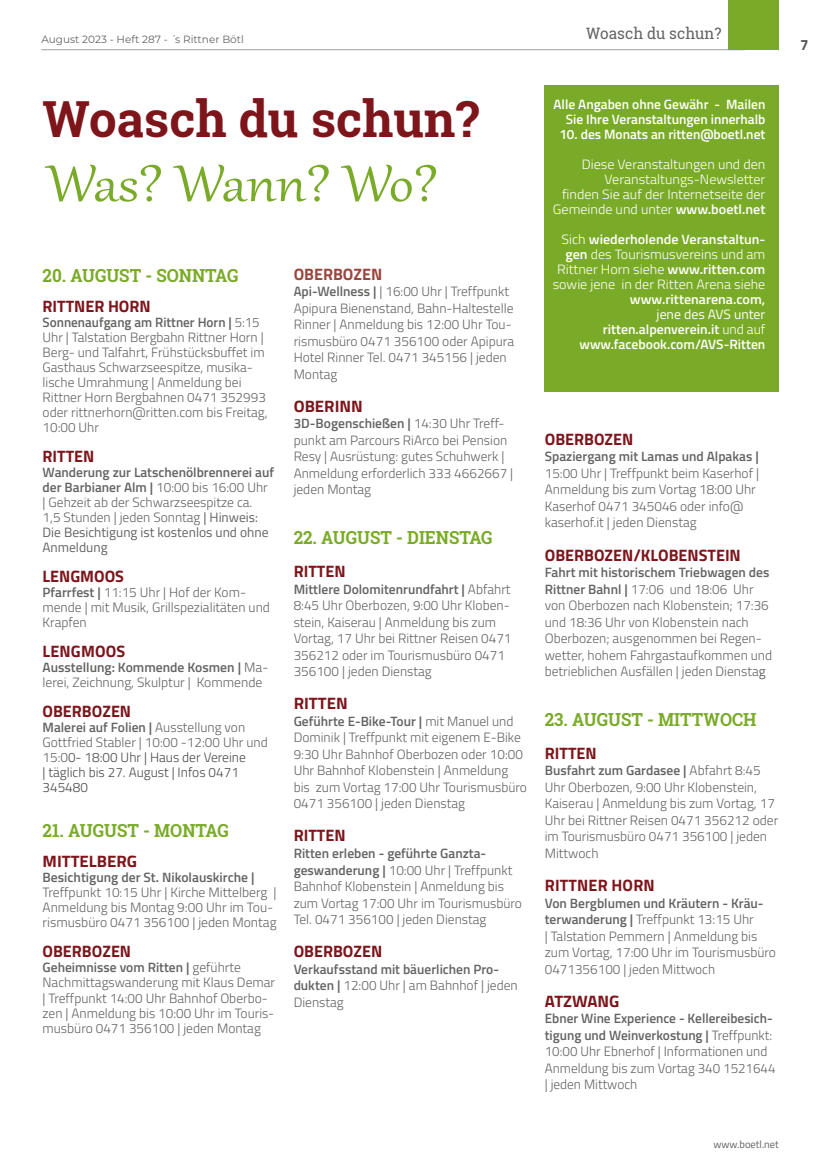
<style>
.page{position:relative;width:830px;height:1170px;background:#fff}
.page>*{position:absolute;margin:0;border:0;box-sizing:border-box;transform-origin:0 0}
.t1{font:63px "Gabriola";letter-spacing:-.02em;color:#7aab28;scale:1.1 1}
.t2{font:700 49.8px "Roboto Slab";color:#7d151b}
.t3{font:700 18px "Roboto Slab";color:#7aab28;scale:.95 1}
.t4{font:700 16.5px "Titillium Web";color:#7d151b}
.t5{font:700 16.5px "Titillium Web";color:#99473f}
.t6{font:15.75px "Roboto Slab";color:#636362}
.t7{font:700 15px "Titillium Web";color:#575756}
.t8{font:300 13.5px/16.5px "Titillium Web";color:#636362}
.t9{font:300 13.5px/15px "Titillium Web";color:#fff;text-align:right;scale:1.04 1}
.t10{font:600 13.5px/15px "Titillium Web";color:#fff;text-align:right}
.t11{font:600 13.5px/16.5px "Titillium Web";color:#636362}
.t12{font:300 13.5px/15px "Titillium Web";color:#4a4a49}
.t13{font:600 13.5px "Titillium Web";color:#fff;scale:1.04 1}
.t14{font:10.5px "Montserrat";color:#636362}
.t15{font:10.5px "Titillium Web";color:#636362}
.s1{font-weight:600}
.s2{font-weight:400}
.s3{font-weight:600;color:#636362}
.s4{color:#636362}
.s5{font-weight:300}
.s6{color:#4a4a49}
</style>
<div class="page">
<hr style="left:41px;top:49px;width:703px;height:1px;background:#9d9d9c">
<div style="left:728px;top:0;width:50px;height:50px;background:#7aab28"></div>
<div style="left:544px;top:85px;width:234px;height:307px;background:#7aab28"></div>
<p class="t14" style="left:41px;top:32px;width:204px">August 2023 - Heft 287 - ´s Rittner Bötl</p>
<p class="t6" style="left:586px;top:23px;width:137px">Woasch du schun?</p>
<h2 class="t2" style="left:43px;top:85px;width:438px">Woasch du schun?</h2>
<h1 class="t1" style="left:47px;top:142px;width:357px">Was? Wann? Wo?</h1>
<h3 class="t3" style="left:43px;top:263px;width:207px">20. AUGUST - SONNTAG</h3>
<p class="t4" style="left:43px;top:294px;width:110px">RITTNER HORN</p>
<p class="t8" style="left:43px;top:314px;width:226px;line-height:15px"><span class="s1">Sonnenaufgang am Rittner Horn |</span> 5:15<br>Uhr | Talstation Bergbahn Rittner Horn | Berg- und Talfahrt, Frühstücksbuffet im Gasthaus Schwarzseespitze, musika&shy;lische Umrahmung | Anmeldung bei Rittner Horn Bergbahnen 0471 352993 oder rittnerhorn@ritten.com bis Freitag, 10:00 Uhr</p>
<p class="t4" style="left:43px;top:444px;width:53px">RITTEN</p>
<p class="t8" style="left:43px;top:464px;width:233px;line-height:15px"><span class="s1">Wanderung zur Latschenölbrennerei auf der Barbianer Alm |</span> 10:00 bis 16:00 Uhr | Gehzeit ab der Schwarzseespitze ca.<br>1,5 Stunden | jeden Sonntag <span class="s2">| Hinweis:<br>Die Besichtigung ist kostenlos und ohne Anmeldung</span></p>
<p class="t4" style="left:43px;top:564px;width:83px">LENGMOOS</p>
<p class="t8" style="left:43px;top:584px;width:229px;line-height:15px"><span class="s1">Pfarrfest |</span> 11:15 Uhr | Hof der Kom&shy;mende | mit Musik, Grillspezialitäten und<br>Krapfen</p>
<p class="t4" style="left:43px;top:639px;width:84px">LENGMOOS</p>
<p class="t8" style="left:43px;top:659px;width:227px;line-height:15px"><span class="s1">Ausstellung: Kommende Kosmen |</span> Ma&shy;lerei, Zeichnung, Skulptur | Kommende</p>
<p class="t4" style="left:43px;top:699px;width:90px">OBERBOZEN</p>
<p class="t12" style="left:43px;top:719px;width:227px"><span class="s3">Malerei auf Folien |</span> <span class="s4">Ausstellung von<br>Gottfried Stabler | 10:00 -12:00 Uhr und<br>15:0</span>0- 18:00 Uhr | Haus der Vereine<br>| täglich bis 27. August | Infos 0471<br>345480</p>
<h3 class="t3" style="left:43px;top:818px;width:197px">21. AUGUST - MONTAG</h3>
<p class="t4" style="left:43px;top:849px;width:96px">MITTELBERG</p>
<p class="t11" style="left:43px;top:868px;width:213px">Besichtigung der St. Nikolauskirche |</p>
<p class="t8" style="left:43px;top:884px;width:235px;line-height:15px">Treffpunkt 10:15 Uhr | Kirche Mittelberg |<br>Anmeldung bis Montag 9:00 Uhr im Tou&shy;rismusbüro 0471 356100 | jeden Montag</p>
<p class="t4" style="left:43px;top:939px;width:90px">OBERBOZEN</p>
<p class="t8" style="left:43px;top:959px;width:234px;line-height:15px"><span class="s1">Geheimnisse vom Ritten |</span> geführte Nachmittagswanderung mit Klaus Demar | Treffpunkt 14:00 Uhr Bahnhof Oberbo&shy;zen | Anmeldung bis 10:00 Uhr im Touris&shy;musbüro 0471 356100 | jeden Montag</p>
<p class="t5" style="left:293px;top:261px;width:90px">OBERBOZEN</p>
<p class="t8" style="left:293px;top:282px;width:222px"><span class="s1">Api-Wellness |</span> | 16:00 Uhr | Treffpunkt<br>Apipura Bienenstand, Bahn-Haltestelle<br>Rinner | Anmeldung bis 12:00 Uhr Tou&shy;rismusbüro 0471 356100 oder Apipura<br>Hotel Rinner Tel. 0471 345156 | jeden<br>Montag</p>
<p class="t4" style="left:293px;top:393px;width:71px">OBERINN</p>
<p class="t8" style="left:293px;top:414px;width:221px"><span class="s1">3D-Bogenschießen |</span> 14:30 Uhr Treff&shy;punkt am Parcours RiArco bei Pension<br>Resy | Ausrüstung: gutes Schuhwerk |<br>Anmeldung erforderlich 333 4662667 | jeden Montag</p>
<h3 class="t3" style="left:293px;top:525px;width:211px">22. AUGUST - DIENSTAG</h3>
<p class="t4" style="left:293px;top:558px;width:53px">RITTEN</p>
<p class="t8" style="left:293px;top:580px;width:219px"><span class="s1">Mittlere Dolomitenrundfahrt |</span> Abfahrt 8:45 Uhr Oberbozen, 9:00 Uhr Kloben&shy;stein, Kaiserau | Anmeldung bis zum Vortag, 17 Uhr bei Rittner Reisen 0471<br>356212 oder im Tourismusbüro 0471<br>356100 | jeden Dienstag</p>
<p class="t4" style="left:293px;top:690px;width:55px">RITTEN</p>
<p class="t8" style="left:293px;top:712px;width:235px"><span class="s1">Geführte E-Bike-Tour |</span> mit Manuel und Dominik | Treffpunkt mit eigenem E-Bike 9:30 Uhr Bahnhof Oberbozen oder 10:00<br>Uhr Bahnhof Klobenstein | Anmeldung bis zum Vortag 17:00 Uhr Tourismusbüro 0471 356100 | jeden Dienstag</p>
<p class="t4" style="left:293px;top:823px;width:53px">RITTEN</p>
<p class="t8" style="left:293px;top:844px;width:230px"><span class="s1">Ritten erleben - geführte Ganzta&shy;geswanderung |</span> 10:00 Uhr | Treffpunkt Bahnhof Klobenstein | Anmeldung bis zum Vortag 17:00 Uhr im Tourismusbüro Tel. 0471 356100 | jeden Dienstag</p>
<p class="t4" style="left:293px;top:938px;width:90px">OBERBOZEN</p>
<p class="t11" style="left:293px;top:959px;width:225px">Verkaufsstand mit bäuerlichen Pro&shy;dukten | <span class="s5">12:00 Uhr | am Bahnhof | jeden<br>Dienstag</span></p>
<p class="t10" style="left:553px;top:96px;width:213px">Alle Angaben ohne Gewähr - Mailen<br>Sie Ihre Veranstaltungen innerhalb</p>
<p class="t10" style="left:559px;top:126px;width:207px">10. des Monats an ritten@boetl.net</p>
<p class="t9" style="left:552px;top:156px;width:206px">Diese Veranstaltungen und den<br>Veranstaltungs-Newsletter<br>finden Sie auf der Internetseite der<br>Gemeinde und unter <span class="s1">www.boetl.net</span></p>
<p class="t9" style="left:552px;top:231px;width:206px">Sich <span class="s1">wiederholende Veranstaltun&shy;gen</span> des Tourismusvereins und am Rittner Horn siehe <span class="s1">www.ritten.com </span>sowie jene in der Ritten Arena siehe</p>
<p class="t13" style="left:629px;top:289px;width:132px">www.rittenarena.com,</p>
<p class="t10" style="left:579px;top:306px;width:187px"><span class="s2">jene des AVS unter </span>ritten.alpenverein.it <span class="s5">und auf </span>www.facebook.com/AVS-Ritten</p>
<p class="t4" style="left:544px;top:426px;width:90px">OBERBOZEN</p>
<p class="t11" style="left:544px;top:447px;width:215px">Spaziergang mit Lamas und Alpakas |</p>
<p class="t8" style="left:544px;top:464px;width:216px">15:00 Uhr | Treffpunkt beim Kaserhof | Anmeldung bis zum Vortag 18:00 Uhr Kaserhof 0471 345046 oder info@ kaserhof.it | jeden Dienstag</p>
<p class="t4" style="left:544px;top:542px;width:197px">OBERBOZEN/KLOBENSTEIN</p>
<p class="t8" style="left:544px;top:563px;width:229px"><span class="s1">Fahrt mit historischem Triebwagen des Rittner Bahnl |</span> 17:06 und 18:06 Uhr von Oberbozen nach Klobenstein; 17:36 und 18:36 Uhr von Klobenstein nach Oberbozen; ausgenommen bei Regen&shy;wetter, hohem Fahrgastaufkommen und betrieblichen Ausfällen | jeden Diensta<span class="s6">g</span></p>
<h3 class="t3" style="left:544px;top:707px;width:224px">23. AUGUST - MITTWOCH</h3>
<p class="t4" style="left:544px;top:740px;width:53px">RITTEN</p>
<p class="t8" style="left:544px;top:761px;width:235px"><span class="s1">Busfahrt zum Gardasee |</span> Abfahrt 8:45<br>Uhr Oberbozen, 9:00 Uhr Klobenstein, Kaiserau | Anmeldung bis zum Vortag, 17<br>Uhr bei Rittner Reisen 0471 356212 oder im Tourismusbüro 0471 356100 | jeden Mittwoch</p>
<p class="t4" style="left:544px;top:872px;width:111px">RITTNER HORN</p>
<p class="t8" style="left:544px;top:893px;width:233px"><span class="s1">Von Bergblumen und Kräutern - Kräu&shy;terwanderung |</span> Treffpunkt 13:15 Uhr<br>| Talstation Pemmern | Anmeldung bis zum Vortag, 17:00 Uhr im Tourismusbüro 0471356100 | jeden Mittwoch</p>
<p class="t4" style="left:544px;top:988px;width:76px">ATZWANG</p>
<p class="t8" style="left:544px;top:1009px;width:232px"><span class="s1">Ebner Wine Experience - Kellereibesich&shy;tigung und Weinverkostung |</span> Treffpunkt:<br>10:00 Uhr Ebnerhof | Informationen und Anmeldung bis zum Vortag 340 1521644 | jeden Mittwoch</p>
<p class="t15" style="left:713px;top:1136px;width:67px">www.boetl.net</p>
<p class="t7" style="left:799px;top:33px;width:10px">7</p>
</div>
